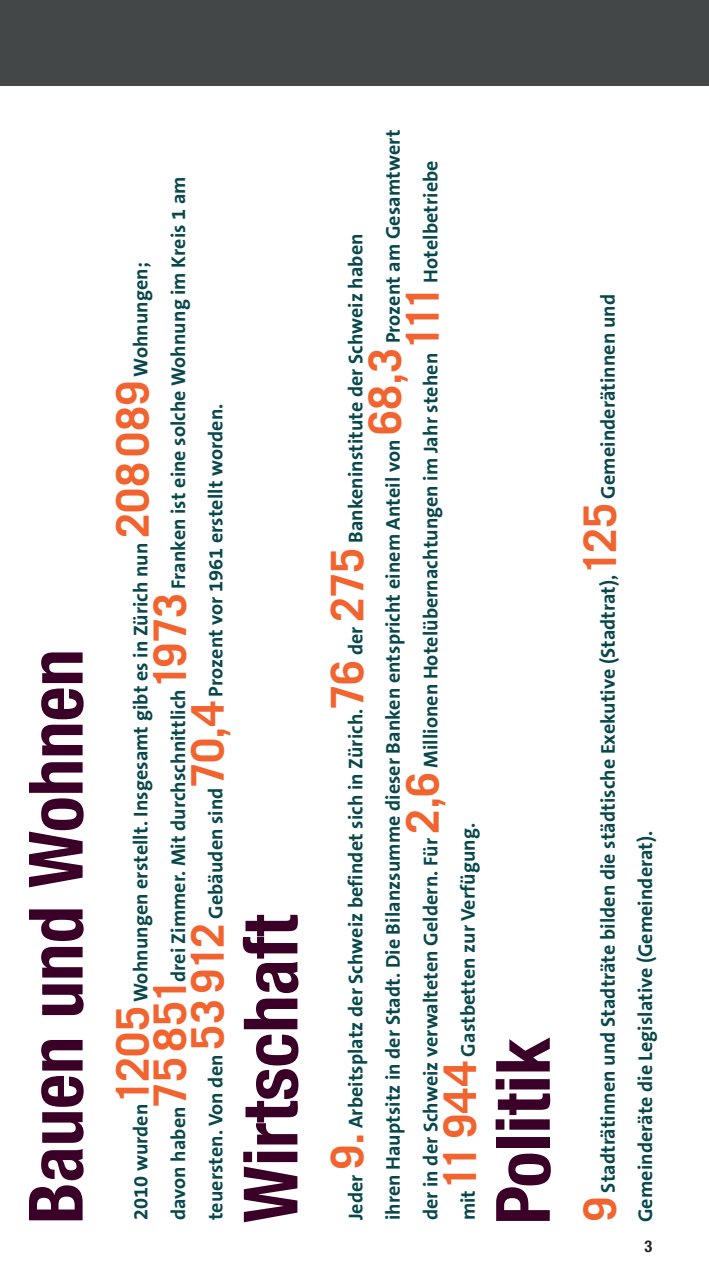
<style>
.page{position:relative;width:709px;height:1276px;background:#fff}
.page>*{position:absolute;margin:0;border:0;box-sizing:border-box;transform-origin:0 0}
.t1{font:700 condensed 75px "Helvetica Neue LT Std";color:#3a0028}
.t2{font:700 45px "Trade Gothic LT Std";color:#f2642f}
.t3{font:700 20px/37.5px "The Sans OT7";letter-spacing:.005em;color:#08474b}
.t4{font:700 condensed 16.25px "Helvetica Neue LT Std";color:#231f20}
</style>
<div class="page">
<div style="left:0;top:0;width:709px;height:85px;background:#444747"></div>
<h1 class="t1" style="left:10px;top:1224px;width:576px;rotate:-90deg">Bauen und Wohnen</h1>
<p class="t3" style="left:160px;top:589px;width:414px;rotate:-90deg">Franken ist eine solche Wohnung im Kreis 1 am</p>
<p class="t3" style="left:122px;top:377px;width:116px;rotate:-90deg">Wohnungen;</p>
<h2 class="t2" style="left:105px;top:538px;width:159px;rotate:-90deg">208089</h2>
<p class="t3" style="left:197px;top:696px;width:294px;rotate:-90deg">Prozent vor 1961 erstellt worden.</p>
<p class="t3" style="left:122px;top:1002px;width:461px;rotate:-90deg">Wohnungen erstellt. Insgesamt gibt es in Zürich nun</p>
<h2 class="t2" style="left:143px;top:689px;width:98px;rotate:-90deg">1973</h2>
<p class="t3" style="left:160px;top:982px;width:294px;rotate:-90deg">drei Zimmer. Mit durchschnittlich</p>
<h2 class="t2" style="left:180px;top:787px;width:88px;rotate:-90deg">70,4</h2>
<p class="t3" style="left:197px;top:919px;width:133px;rotate:-90deg">Gebäuden sind</p>
<h2 class="t2" style="left:180px;top:1050px;width:128px;rotate:-90deg">53912</h2>
<h2 class="t2" style="left:143px;top:1106px;width:130px;rotate:-90deg">75851</h2>
<h2 class="t2" style="left:105px;top:1103px;width:99px;rotate:-90deg">1205</h2>
<p class="t3" style="left:197px;top:1220px;width:167px;rotate:-90deg">teuersten. Von den</p>
<p class="t3" style="left:122px;top:1220px;width:118px;rotate:-90deg">2010 wurden</p>
<p class="t3" style="left:160px;top:1220px;width:115px;rotate:-90deg">davon haben</p>
<h1 class="t1" style="left:225px;top:1223px;width:310px;rotate:-90deg">Wirtschaft</h1>
<p class="t3" style="left:374px;top:343px;width:215px;rotate:-90deg">Prozent am Gesamtwert</p>
<p class="t3" style="left:412px;top:283px;width:124px;rotate:-90deg">Hotelbetriebe</p>
<p class="t3" style="left:337px;top:1220px;width:988px;text-indent:677px;rotate:-90deg">Bankeninstitute der Schweiz haben ihren Hauptsitz in der Stadt. Die Bilanzsumme dieser Banken entspricht einem Anteil von</p>
<h2 class="t2" style="left:395px;top:350px;width:66px;rotate:-90deg">111</h2>
<h2 class="t2" style="left:357px;top:435px;width:89px;rotate:-90deg">68,3</h2>
<p class="t3" style="left:412px;top:768px;width:416px;rotate:-90deg">Millionen Hotelübernachtungen im Jahr stehen</p>
<h2 class="t2" style="left:320px;top:622px;width:76px;rotate:-90deg">275</h2>
<p class="t3" style="left:337px;top:655px;width:30px;rotate:-90deg">der</p>
<h2 class="t2" style="left:320px;top:709px;width:51px;rotate:-90deg">76</h2>
<p class="t3" style="left:337px;top:1128px;width:421px;rotate:-90deg">Arbeitsplatz der Schweiz befindet sich in Zürich.</p>
<h2 class="t2" style="left:395px;top:834px;width:63px;rotate:-90deg">2,6</h2>
<p class="t3" style="left:449px;top:1056px;width:235px;rotate:-90deg">Gastbetten zur Verfügung.</p>
<p class="t3" style="left:412px;top:1220px;width:383px;rotate:-90deg">der in der Schweiz verwalteten Geldern. Für</p>
<h2 class="t2" style="left:432px;top:1190px;width:130px;rotate:-90deg">11944</h2>
<h2 class="t2" style="left:320px;top:1169px;width:39px;rotate:-90deg">9.</h2>
<p class="t3" style="left:337px;top:1220px;width:47px;rotate:-90deg">Jeder</p>
<p class="t3" style="left:449px;top:1220px;width:32px;rotate:-90deg">mit</p>
<h1 class="t1" style="left:477px;top:1224px;width:189px;rotate:-90deg">Politik</h1>
<p class="t3" style="left:589px;top:498px;width:206px;rotate:-90deg">Gemeinderätinnen und</p>
<h2 class="t2" style="left:572px;top:574px;width:73px;rotate:-90deg">125</h2>
<p class="t3" style="left:589px;top:1192px;width:619px;rotate:-90deg">Stadträtinnen und Stadträte bilden die städtische Exekutive (Stadtrat),</p>
<h2 class="t2" style="left:572px;top:1222px;width:27px;rotate:-90deg">9</h2>
<p class="t3" style="left:627px;top:1222px;width:393px;rotate:-90deg">Gemeinderäte die Legislative (Gemeinderat).</p>
<p class="t4" style="left:644px;top:1236px;width:9px">3</p>
</div>
